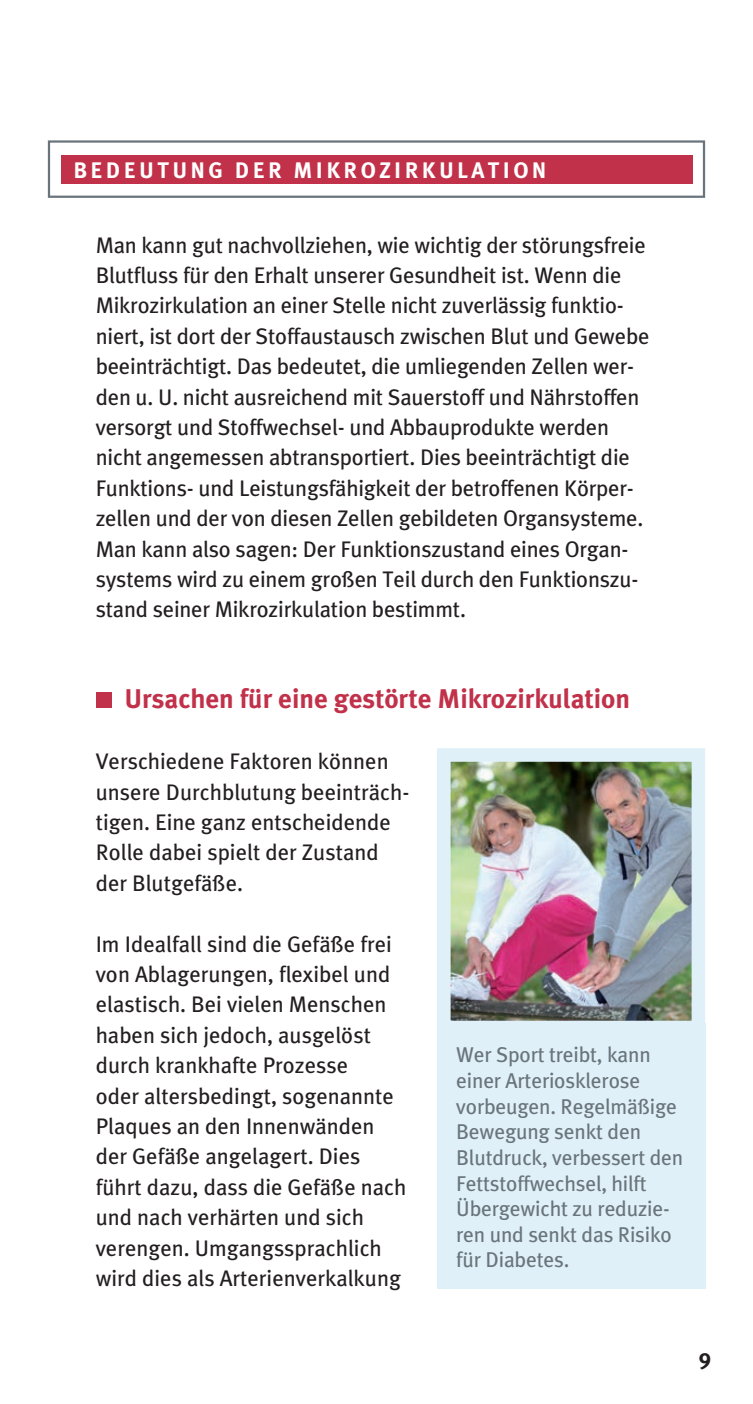
<style>
.page{position:relative;width:753px;height:1404px;background:#fff}
.page>*{position:absolute;margin:0;border:0;box-sizing:border-box;transform-origin:0 0}
.t1{font:700 27px "Meta Plus";color:#c13149}
.t2{font:22.5px/30.4px "Meta Plus";letter-spacing:-.01em;color:#231f20}
.t3{font:22.5px "Meta Plus Bold Caps";letter-spacing:.15em;color:#fff}
.t4{font:700 22.5px "Meta Plus";color:#231f20}
.t5{font:21.38px/25.7px "Meta Plus";letter-spacing:-.01em;color:#6a747b}
</style>
<div class="page">
<div style="left:48px;top:140px;width:657px;height:58px;border:2px solid #6a747b"></div>
<div style="left:61px;top:155px;width:631px;height:28px;background:#c13149"></div>
<div style="left:96px;top:692px;width:16px;height:16px;background:#c13149"></div>
<img style="left:452px;top:763px;width:238px;height:256px">
<div style="left:437px;top:748px;width:268px;height:286px;border:14px solid #dff0f9"></div>
<div style="left:437px;top:1023px;width:268px;height:265px;background:#dff0f9"></div>
<p class="t3" style="left:73px;top:157px;width:474px">BEDEUTUNG DER MIKROZIRKULATION</p>
<p class="t2" style="left:96px;top:229px;width:555px">Man kann gut nachvollziehen, wie wichtig der störungsfreie Blutfluss für den Erhalt unserer Gesundheit ist. Wenn die Mikrozirkulation an einer Stelle nicht zuverlässig funktio&shy;niert, ist dort der Stoffaustausch zwischen Blut und Gewebe beeinträchtigt. Das bedeutet, die umliegenden Zellen wer&shy;den u. U. nicht ausreichend mit Sauerstoff und Nährstoffen versorgt und Stoffwechsel- und Abbauprodukte werden nicht angemessen abtransportiert. Dies beeinträchtigt die Funktions- und Leistungsfähigkeit der betroffenen Körper&shy;zellen und der von diesen Zellen gebildeten Organsysteme.<br>Man kann also sagen: Der Funktionszustand eines Organ&shy;systems wird zu einem großen Teil durch den Funktionszu&shy;stand seiner Mikrozirkulation bestimmt.</p>
<p class="t1" style="left:124px;top:683px;width:507px">Ursachen für eine gestörte Mikrozirkulation</p>
<p class="t2" style="left:96px;top:746px;width:315px">Verschiedene Faktoren können unsere Durchblutung beeinträch&shy;tigen. Eine ganz entscheidende<br>Rolle dabei spielt der Zustand der Blutgefäße.</p>
<p class="t2" style="left:96px;top:928px;width:312px">Im Idealfall sind die Gefäße frei von Ablagerungen, flexibel und elastisch. Bei vielen Menschen haben sich jedoch, ausgelöst durch krankhafte Prozesse<br>oder altersbedingt, sogenannte<br>Plaques an den Innenwänden der Gefäße angelagert. Dies führt dazu, dass die Gefäße nach und nach verhärten und sich verengen. Umgangssprachlich wird dies als Arterienverkalkung</p>
<p class="t5" style="left:456px;top:1041px;width:228px">Wer Sport treibt, kann einer Arteriosklerose vorbeugen. Regelmäßige<br>Bewegung senkt den<br>Blutdruck, verbessert den<br>Fettstoffwechsel, hilft<br>Übergewicht zu reduzie&shy;ren und senkt das Risiko für Diabetes.</p>
<p class="t4" style="left:698px;top:1343px;width:14px">9</p>
</div>
